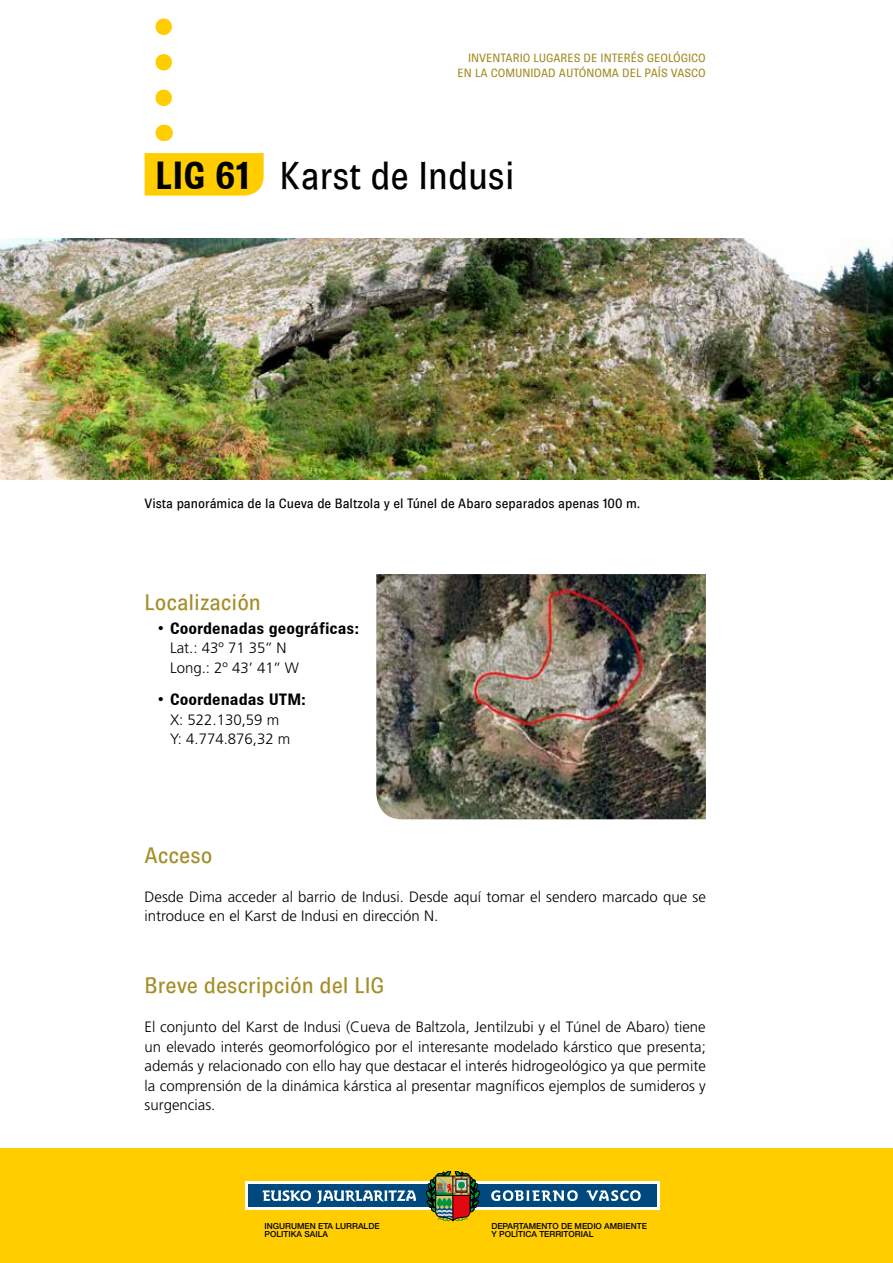
<style>
.page{position:relative;width:893px;height:1263px;background:#fff}
.page>*{position:absolute;margin:0;border:0;box-sizing:border-box;transform-origin:0 0}
.t1{font:39px "Brown";color:#000;scale:.95 1}
.t2{font:22.5px "Brown";color:#a58d28}
.t3{font:700 16.5px "Brown";color:#000}
.t4{font:300 15px/19.5px "Frutiger";color:#000}
.t5{font:13.5px "Brown";color:#000}
.t6{font:12px/15px "Brown";color:#a58d28;text-align:right}
.t7{font:500 8.4px/8.4px "Helvetica Neue";color:#000}
.s1{font-weight:700}
</style>
<div class="page">
<svg style="left:155px;top:27px;width:17px;height:80px"></svg>
<svg style="left:164px;top:125px;width:1px;height:16px"></svg>
<div style="left:145px;top:153px;width:119px;height:43px;background:#ffcd00"></div>
<div style="left:0;top:1148px;width:893px;height:115px;background:#ffcd00"></div>
<div style="left:246px;top:1182px;width:414px;height:28px;background:#fff"></div>
<div style="left:249px;top:1184px;width:408px;height:23px;background:#00497f"></div>
<svg style="left:262px;top:1190px;width:49px;height:11px"></svg>
<svg style="left:317px;top:1190px;width:99px;height:13px"></svg>
<svg style="left:491px;top:1190px;width:87px;height:12px"></svg>
<svg style="left:586px;top:1190px;width:55px;height:11px"></svg>
<svg style="left:426px;top:1171px;width:54px;height:51px"></svg>
<img style="left:0;top:238px;width:893px;height:241px">
<img style="left:376px;top:574px;width:330px;height:245px">
<p class="t6" style="left:458px;top:50px;width:250px">INVENTARIO LUGARES DE INTERÉS GEOLÓGICO<br>EN LA COMUNIDAD AUTÓNOMA DEL PAÍS VASCO</p>
<h1 class="t1" style="left:155px;top:153px;width:380px"><span class="s1">LIG 61</span> Karst de Indusi</h1>
<p class="t5" style="left:145px;top:496px;width:497px">Vista panorámica de la Cueva de Baltzola y el Túnel de Abaro separados apenas 100 m.</p>
<h2 class="t2" style="left:145px;top:590px;width:118px">Localización</h2>
<p class="t3" style="left:157px;top:619px;width:203px">• Coordenadas geográficas:</p>
<p class="t4" style="left:170px;top:638px;width:130px">Lat.: 43º 71 35’’ N<br>Long.: 2º 43’ 41’’ W</p>
<p class="t3" style="left:157px;top:690px;width:150px">• Coordenadas UTM:</p>
<p class="t4" style="left:170px;top:710px;width:122px">X: 522.130,59 m<br>Y: 4.774.876,32 m</p>
<h2 class="t2" style="left:145px;top:842px;width:69px">Acceso</h2>
<p class="t4" style="left:145px;top:887px;width:563px">Desde Dima acceder al barrio de Indusi. Desde aquí tomar el sendero marcado que se introduce en el Karst de Indusi en dirección N.</p>
<h2 class="t2" style="left:145px;top:973px;width:241px">Breve descripción del LIG</h2>
<p class="t4" style="left:145px;top:1017px;width:563px;text-align:justify">El conjunto del Karst de Indusi (Cueva de Baltzola, Jentilzubi y el Túnel de Abaro) tiene un elevado interés geomorfológico por el interesante modelado kárstico que presenta; además y relacionado con ello hay que destacar el interés hidrogeológico ya que permite la comprensión de la dinámica kárstica al presentar magníficos ejemplos de sumideros y surgencias.</p>
<p class="t7" style="left:264px;top:1221px;width:117px">INGURUMEN ETA LURRALDE<br>POLITIKA SAILA</p>
<p class="t7" style="left:491px;top:1221px;width:157px">DEPARTAMENTO DE MEDIO AMBIENTE<br>Y POLÍTICA TERRITORIAL</p>
</div>
